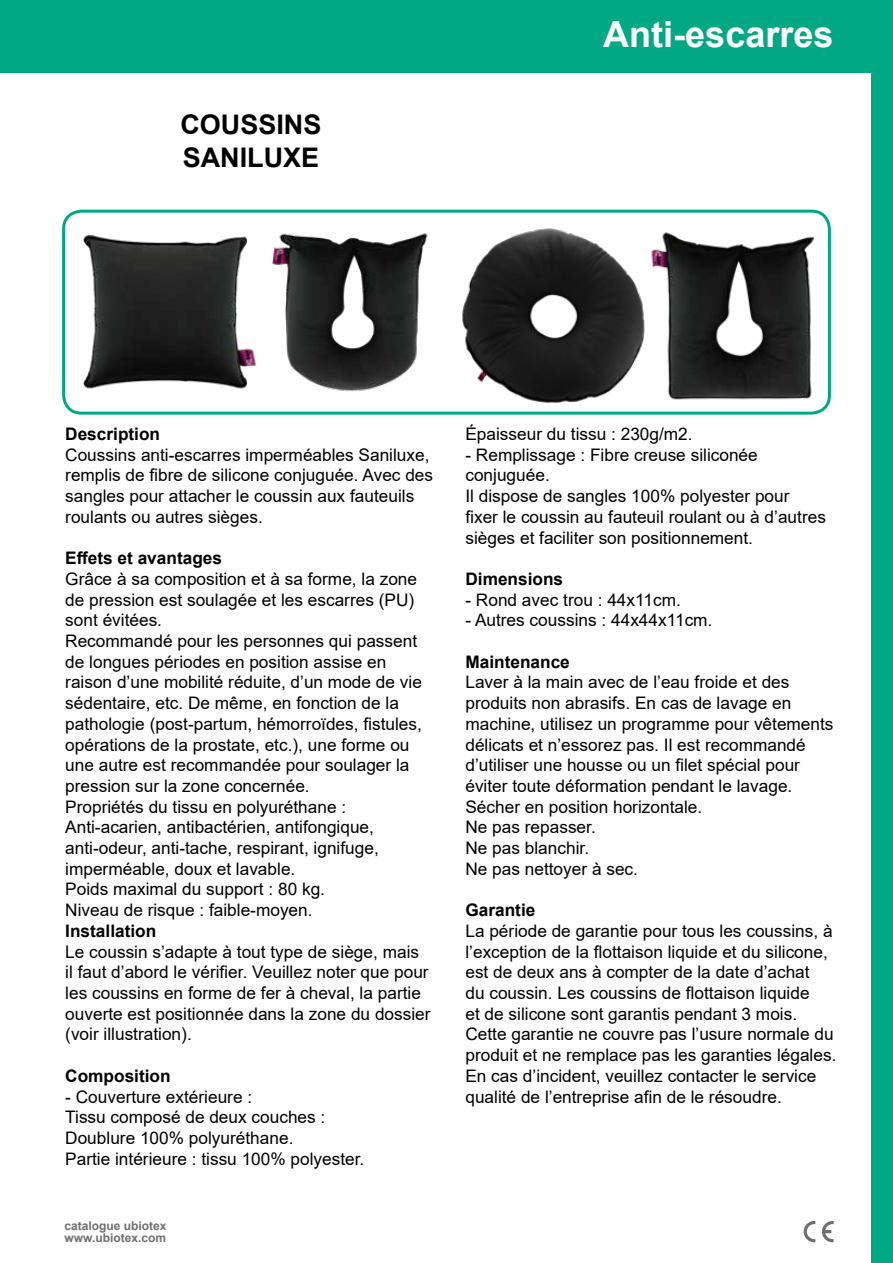
<style>
.page{position:relative;width:893px;height:1263px;background:#fff}
.page>*{position:absolute;margin:0;border:0;box-sizing:border-box;transform-origin:0 0}
.t1{font:700 36px "Arial";color:#fff}
.t2{font:700 27px/32.4px "Arial";color:#000}
.t3{font:17.25px/20.7px "Arial";color:#000}
.t4{font:700 17.25px "Arial";color:#000}
.t5{font:700 12px/12px "Arial";color:#706f6f}
</style>
<div class="page">
<div style="left:0;top:0;width:893px;height:72px;background:#00a984"></div>
<svg style="left:804px;top:1221px;width:11px;height:21px"></svg>
<svg style="left:822px;top:1221px;width:12px;height:21px"></svg>
<div style="left:872px;top:0;width:21px;height:1263px;background:#00a984"></div>
<div style="left:62px;top:210px;width:769px;height:205px;border:3px solid #00a984;border-radius:18px"></div>
<img style="left:83px;top:235px;width:173px;height:154px">
<img style="left:272px;top:233px;width:156px;height:159px">
<img style="left:462px;top:228px;width:183px;height:175px">
<img style="left:651px;top:226px;width:180px;height:182px">
<h2 class="t2" style="left:180px;top:109px;width:143px">COUSSINS<br>SANILUXE</h2>
<h1 class="t1" style="left:603px;top:9px;width:232px">Anti-escarres</h1>
<p class="t4" style="left:65px;top:422px;width:96px">Description</p>
<p class="t3" style="left:65px;top:444px;width:369px">Coussins anti-escarres imperméables Saniluxe, remplis de fibre de silicone conjuguée. Avec des sangles pour attacher le coussin aux fauteuils roulants ou autres sièges.</p>
<p class="t4" style="left:65px;top:546px;width:158px">Effets et avantages</p>
<p class="t3" style="left:65px;top:568px;width:358px">Grâce à sa composition et à sa forme, la zone de pression est soulagée et les escarres (PU) sont évitées.<br>Recommandé pour les personnes qui passent de longues périodes en position assise en raison d’une mobilité réduite, d’un mode de vie sédentaire, etc. De même, en fonction de la pathologie (post-partum, hémorroïdes, fistules, opérations de la prostate, etc.), une forme ou une autre est recommandée pour soulager la pression sur la zone concernée.<br>Propriétés du tissu en polyuréthane :<br>Anti-acarien, antibactérien, antifongique, anti-odeur, anti-tache, respirant, ignifuge, imperméable, doux et lavable.<br>Poids maximal du support : 80 kg.<br>Niveau de risque : faible-moyen.</p>
<p class="t4" style="left:65px;top:919px;width:93px">Installation</p>
<p class="t3" style="left:65px;top:941px;width:367px">Le coussin s’adapte à tout type de siège, mais il faut d’abord le vérifier. Veuillez noter que pour les coussins en forme de fer à cheval, la partie ouverte est positionnée dans la zone du dossier (voir illustration).</p>
<p class="t4" style="left:65px;top:1063px;width:107px">Composition</p>
<p class="t3" style="left:65px;top:1086px;width:301px">- Couverture extérieure :<br>Tissu composé de deux couches :<br>Doublure 100% polyuréthane.<br>Partie intérieure : tissu 100% polyester.</p>
<p class="t5" style="left:64px;top:1219px;width:104px">catalogue ubiotex www.ubiotex.com</p>
<p class="t3" style="left:465px;top:423px;width:229px">Épaisseur du tissu : 230g/m2.</p>
<p class="t3" style="left:465px;top:444px;width:362px">- Remplissage : Fibre creuse siliconée conjuguée.<br>Il dispose de sangles 100% polyester pour fixer le coussin au fauteuil roulant ou à d’autres sièges et faciliter son positionnement.</p>
<p class="t4" style="left:465px;top:567px;width:99px">Dimensions</p>
<p class="t3" style="left:465px;top:589px;width:217px">- Rond avec trou : 44x11cm.</p>
<p class="t3" style="left:465px;top:610px;width:249px">- Autres coussins : 44x44x11cm.</p>
<p class="t4" style="left:465px;top:649px;width:106px">Maintenance</p>
<p class="t3" style="left:465px;top:672px;width:370px">Laver à la main avec de l’eau froide et des produits non abrasifs. En cas de lavage en machine, utilisez un programme pour vêtements délicats et n’essorez pas. Il est recommandé d’utiliser une housse ou un filet spécial pour éviter toute déformation pendant le lavage.<br>Sécher en position horizontale.<br>Ne pas repasser.<br>Ne pas blanchir.<br>Ne pas nettoyer à sec.</p>
<p class="t4" style="left:465px;top:898px;width:71px">Garantie</p>
<p class="t3" style="left:465px;top:920px;width:373px">La période de garantie pour tous les coussins, à l’exception de la flottaison liquide et du silicone, est de deux ans à compter de la date d’achat<br>du coussin. Les coussins de flottaison liquide<br>et de silicone sont garantis pendant 3 mois.<br>Cette garantie ne couvre pas l’usure normale du produit et ne remplace pas les garanties légales.<br>En cas d’incident, veuillez contacter le service qualité de l’entreprise afin de le résoudre.</p>
</div>
